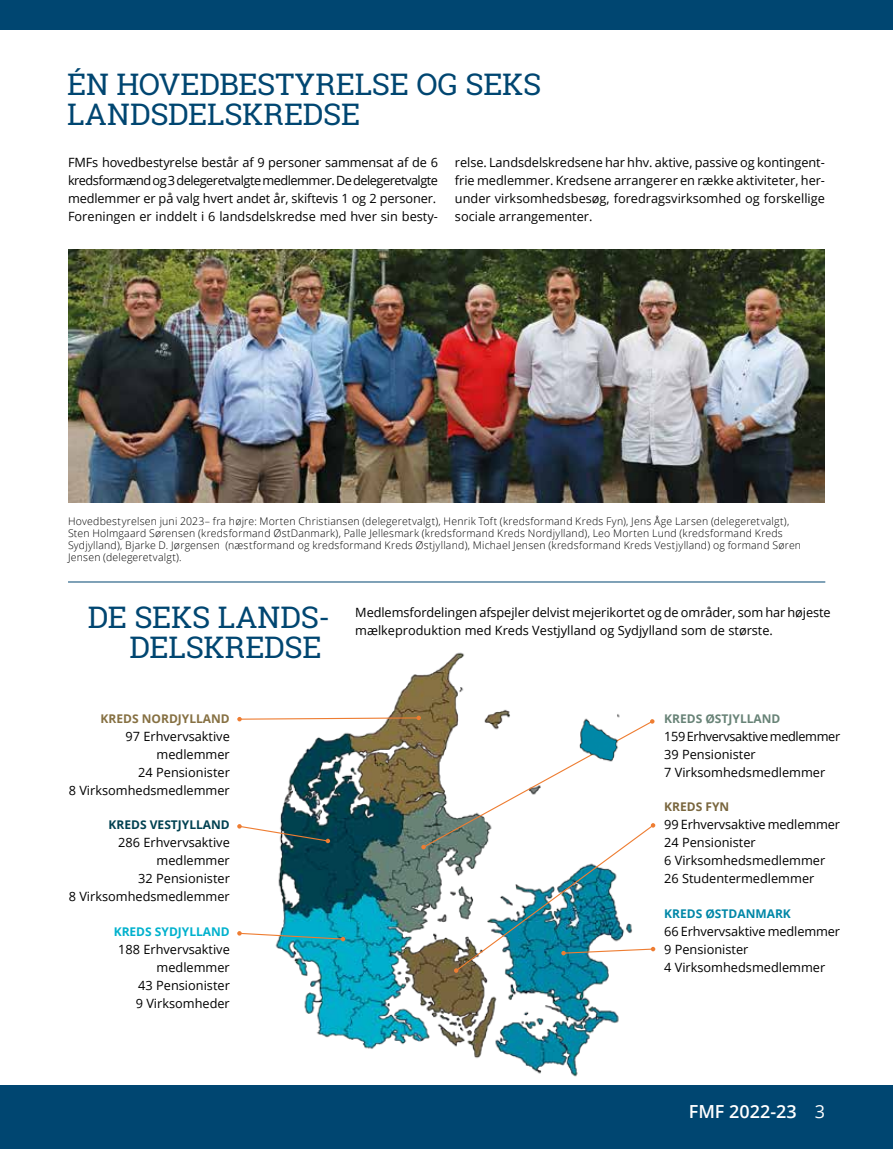
<style>
.page{position:relative;width:893px;height:1149px;background:#fff}
.page>*{position:absolute;margin:0;border:0;box-sizing:border-box;transform-origin:0 0}
.t1{font:30px/30px "Roboto Slab";letter-spacing:-.01em;color:#004671;text-align:right}
.t2{font:600 18px "Open Sans";color:#fff}
.t3{font:12.75px/18px "Open Sans";color:#000}
.t4{font:700 12px "Open Sans";color:#867042}
.t5{font:700 12px "Open Sans";color:#004151}
.t6{font:700 12px "Open Sans";color:#688377}
.t7{font:700 12px "Open Sans";color:#0087a7}
.t8{font:700 12px "Open Sans";color:#00b1cd}
.t9{font:700 12px "Open Sans";color:#79663e}
.t10{font:300 10.5px/12px "Open Sans";letter-spacing:.02em;color:#000}
.s1{font-weight:400}
</style>
<div class="page">
<div style="left:0;top:1084px;width:893px;height:64px;background:#004671"></div>
<div style="left:0;top:0;width:893px;height:30px;background:#004671"></div>
<img style="left:301px;top:652px;width:318px;height:425px">
<img style="left:237px;top:715px;width:418px;height:257px">
<img style="left:569px;top:709px;width:56px;height:59px">
<img style="left:68px;top:249px;width:757px;height:253px">
<hr style="left:68px;top:581px;width:757px;height:1px;background:#004671">
<h1 class="t1" style="left:67px;top:69px;width:476px;text-align:left">ÉN HOVEDBESTYRELSE OG SEKS<br>LANDSDELSKREDSE</h1>
<p class="t3" style="left:68px;top:153px;width:371px">FMFs hovedbestyrelse består af 9 personer sammensat af de 6 kredsformænd og 3 delegeretvalgte medlemmer. De delegeretvalgte medlemmer er på valg hvert andet år, skiftevis 1 og 2 personer.<br>Foreningen er inddelt i 6 landsdelskredse med hver sin besty-</p>
<p class="t3" style="left:455px;top:153px;width:372px;text-align:justify">relse. Landsdelskredsene har hhv. aktive, passive og kontingent&shy;frie medlemmer. Kredsene arrangerer en række aktiviteter, her&shy;under virksomhedsbesøg, foredragsvirksomhed og forskellige sociale arrangementer.</p>
<p class="t10" style="left:68px;top:515px;width:735px">Hovedbestyrelsen juni 2023– fra højre: Morten Christiansen (delegeretvalgt), Henrik Toft (kredsformand Kreds Fyn), Jens Åge Larsen (delegeretvalgt), Sten Holmgaard Sørensen (kredsformand ØstDanmark), Palle Jellesmark (kredsformand Kreds Nordjylland), Leo Morten Lund (kredsformand Kreds Sydjylland), Bjarke D. Jørgensen (næstformand og kredsformand Kreds Østjylland), Michael Jensen (kredsformand Kreds Vestjylland) og formand Søren Jensen (delegeretvalgt).</p>
<h1 class="t1" style="left:88px;top:601px;width:244px">DE SEKS LANDS-<br>DELSKREDSE</h1>
<p class="t4" style="left:101px;top:709px;width:131px">KREDS NORDJYLLAND</p>
<p class="t3" style="left:69px;top:726px;width:163px;text-align:right">97 Erhvervsaktive medlemmer<br>24 Pensionister<br>8 Virksomhedsmedlemmer</p>
<p class="t5" style="left:109px;top:816px;width:123px">KREDS VESTJYLLAND</p>
<p class="t3" style="left:69px;top:833px;width:163px;text-align:right">286 Erhvervsaktive medlemmer<br>32 Pensionister<br>8 Virksomhedsmedlemmer</p>
<p class="t8" style="left:114px;top:922px;width:118px">KREDS SYDJYLLAND</p>
<p class="t3" style="left:118px;top:939px;width:113px;text-align:right">188 Erhvervsaktive medlemmer<br>43 Pensionister<br>9 Virksomheder</p>
<p class="t3" style="left:355px;top:603px;width:477px">Medlemsfordelingen afspejler delvist mejerikortet og de områder, som har højeste mælkeproduktion med Kreds Vestjylland og Sydjylland som de største.</p>
<p class="t6" style="left:664px;top:709px;width:118px">KREDS ØSTJYLLAND</p>
<p class="t3" style="left:664px;top:726px;width:178px">159 Erhvervsaktive medlemmer<br>39 Pensionister<br>7 Virksomhedsmedlemmer</p>
<p class="t9" style="left:664px;top:798px;width:67px">KREDS FYN</p>
<p class="t3" style="left:664px;top:815px;width:177px">99 Erhvervsaktive medlemmer<br>24 Pensionister<br>6 Virksomhedsmedlemmer<br>26 Studentermedlemmer</p>
<p class="t7" style="left:664px;top:904px;width:128px">KREDS ØSTDANMARK</p>
<p class="t3" style="left:664px;top:921px;width:177px">66 Erhvervsaktive medlemmer<br>9 Pensionister<br>4 Virksomhedsmedlemmer</p>
<h2 class="t2" style="left:689px;top:1099px;width:138px">FMF 2022-23 <span class="s1">3</span></h2>
</div>
